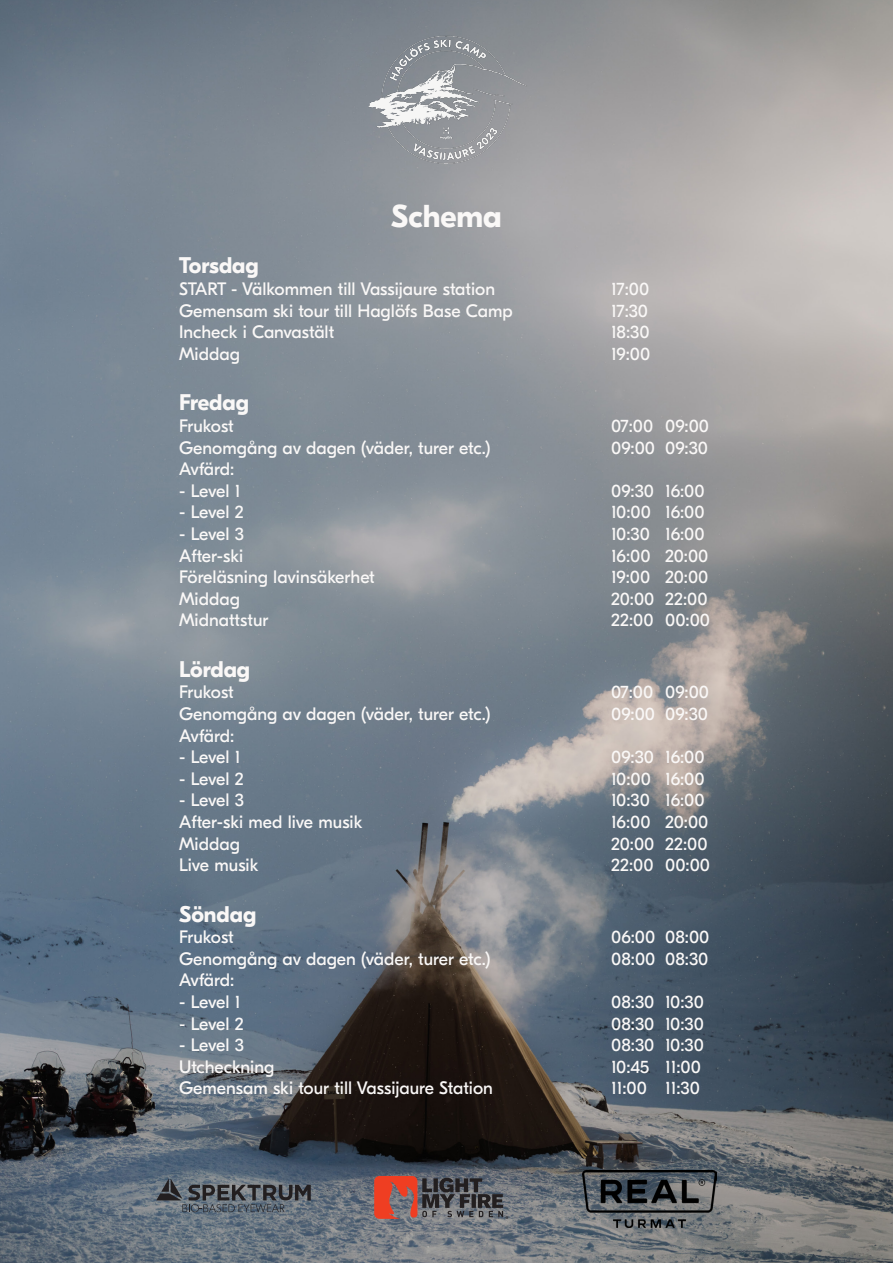
<style>
.page{position:relative;width:893px;height:1263px;background:#fff}
.page>*{position:absolute;margin:0;border:0;box-sizing:border-box;transform-origin:0 0}
.t1{font:700 31.5px "GT Eesti Display";color:#faf8f7}
.t2{font:700 22.5px "GT Eesti Display";color:#faf8f7}
.t3{font:18px "GT Eesti Display";color:#faf8f7}
</style>
<div class="page">
<img style="left:0;top:0;width:893px;height:1263px">
<img style="left:361px;top:19px;width:171px;height:162px">
<svg style="left:374px;top:1176px;width:134px;height:43px;background:#7b5756"></svg>
<svg style="left:156px;top:1178px;width:155px;height:34px;background:#5b626a"></svg>
<img style="left:582px;top:1170px;width:135px;height:58px">
<p class="t1" style="left:391px;top:198px;width:112px">Schema</p>
<p class="t2" style="left:179px;top:252px;width:81px">Torsdag</p>
<p class="t3" style="left:179px;top:279px;width:317px">START - Välkommen till Vassijaure station</p>
<p class="t3" style="left:611px;top:279px;width:40px">17:00</p>
<p class="t3" style="left:179px;top:301px;width:335px">Gemensam ski tour till Haglöfs Base Camp</p>
<p class="t3" style="left:611px;top:301px;width:38px">17:30</p>
<p class="t3" style="left:179px;top:322px;width:157px">Incheck i Canvastält</p>
<p class="t3" style="left:611px;top:322px;width:40px">18:30</p>
<p class="t3" style="left:179px;top:344px;width:62px">Middag</p>
<p class="t3" style="left:611px;top:344px;width:41px">19:00</p>
<p class="t2" style="left:179px;top:390px;width:71px">Fredag</p>
<p class="t3" style="left:179px;top:416px;width:56px">Frukost</p>
<p class="t3" style="left:611px;top:416px;width:99px">07:00 09:00</p>
<p class="t3" style="left:179px;top:438px;width:313px">Genomgång av dagen (väder, turer etc.)</p>
<p class="t3" style="left:611px;top:438px;width:98px">09:00 09:30</p>
<p class="t3" style="left:179px;top:459px;width:57px">Avfärd:</p>
<p class="t3" style="left:179px;top:481px;width:63px">- Level 1</p>
<p class="t3" style="left:611px;top:481px;width:95px">09:30 16:00</p>
<p class="t3" style="left:179px;top:502px;width:66px">- Level 2</p>
<p class="t3" style="left:611px;top:502px;width:95px">10:00 16:00</p>
<p class="t3" style="left:179px;top:524px;width:66px">- Level 3</p>
<p class="t3" style="left:611px;top:524px;width:95px">10:30 16:00</p>
<p class="t3" style="left:179px;top:546px;width:66px">After-ski</p>
<p class="t3" style="left:611px;top:546px;width:99px">16:00 20:00</p>
<p class="t3" style="left:179px;top:567px;width:197px">Föreläsning lavinsäkerhet</p>
<p class="t3" style="left:611px;top:567px;width:99px">19:00 20:00</p>
<p class="t3" style="left:179px;top:589px;width:62px">Middag</p>
<p class="t3" style="left:611px;top:589px;width:98px">20:00 22:00</p>
<p class="t3" style="left:179px;top:610px;width:91px">Midnattstur</p>
<p class="t3" style="left:611px;top:610px;width:100px">22:00 00:00</p>
<p class="t2" style="left:179px;top:656px;width:72px">Lördag</p>
<p class="t3" style="left:179px;top:682px;width:56px">Frukost</p>
<p class="t3" style="left:611px;top:682px;width:99px">07:00 09:00</p>
<p class="t3" style="left:179px;top:704px;width:313px">Genomgång av dagen (väder, turer etc.)</p>
<p class="t3" style="left:611px;top:704px;width:98px">09:00 09:30</p>
<p class="t3" style="left:179px;top:726px;width:57px">Avfärd:</p>
<p class="t3" style="left:179px;top:747px;width:63px">- Level 1</p>
<p class="t3" style="left:611px;top:747px;width:95px">09:30 16:00</p>
<p class="t3" style="left:179px;top:769px;width:66px">- Level 2</p>
<p class="t3" style="left:611px;top:769px;width:95px">10:00 16:00</p>
<p class="t3" style="left:179px;top:790px;width:66px">- Level 3</p>
<p class="t3" style="left:611px;top:790px;width:95px">10:30 16:00</p>
<p class="t3" style="left:179px;top:812px;width:185px">After-ski med live musik</p>
<p class="t3" style="left:611px;top:812px;width:99px">16:00 20:00</p>
<p class="t3" style="left:179px;top:834px;width:62px">Middag</p>
<p class="t3" style="left:611px;top:834px;width:98px">20:00 22:00</p>
<p class="t3" style="left:179px;top:855px;width:81px">Live musik</p>
<p class="t3" style="left:611px;top:855px;width:100px">22:00 00:00</p>
<p class="t2" style="left:179px;top:901px;width:79px">Söndag</p>
<p class="t3" style="left:179px;top:927px;width:56px">Frukost</p>
<p class="t3" style="left:611px;top:927px;width:100px">06:00 08:00</p>
<p class="t3" style="left:179px;top:949px;width:313px">Genomgång av dagen (väder, turer etc.)</p>
<p class="t3" style="left:611px;top:949px;width:99px">08:00 08:30</p>
<p class="t3" style="left:179px;top:970px;width:57px">Avfärd:</p>
<p class="t3" style="left:179px;top:992px;width:63px">- Level 1</p>
<p class="t3" style="left:611px;top:992px;width:94px">08:30 10:30</p>
<p class="t3" style="left:179px;top:1014px;width:66px">- Level 2</p>
<p class="t3" style="left:611px;top:1014px;width:94px">08:30 10:30</p>
<p class="t3" style="left:179px;top:1035px;width:66px">- Level 3</p>
<p class="t3" style="left:611px;top:1035px;width:94px">08:30 10:30</p>
<p class="t3" style="left:179px;top:1057px;width:97px">Utcheckning</p>
<p class="t3" style="left:611px;top:1057px;width:91px">10:45 11:00</p>
<p class="t3" style="left:179px;top:1078px;width:315px">Gemensam ski tour till Vassijaure Station</p>
<p class="t3" style="left:611px;top:1078px;width:90px">11:00 11:30</p>
</div>
